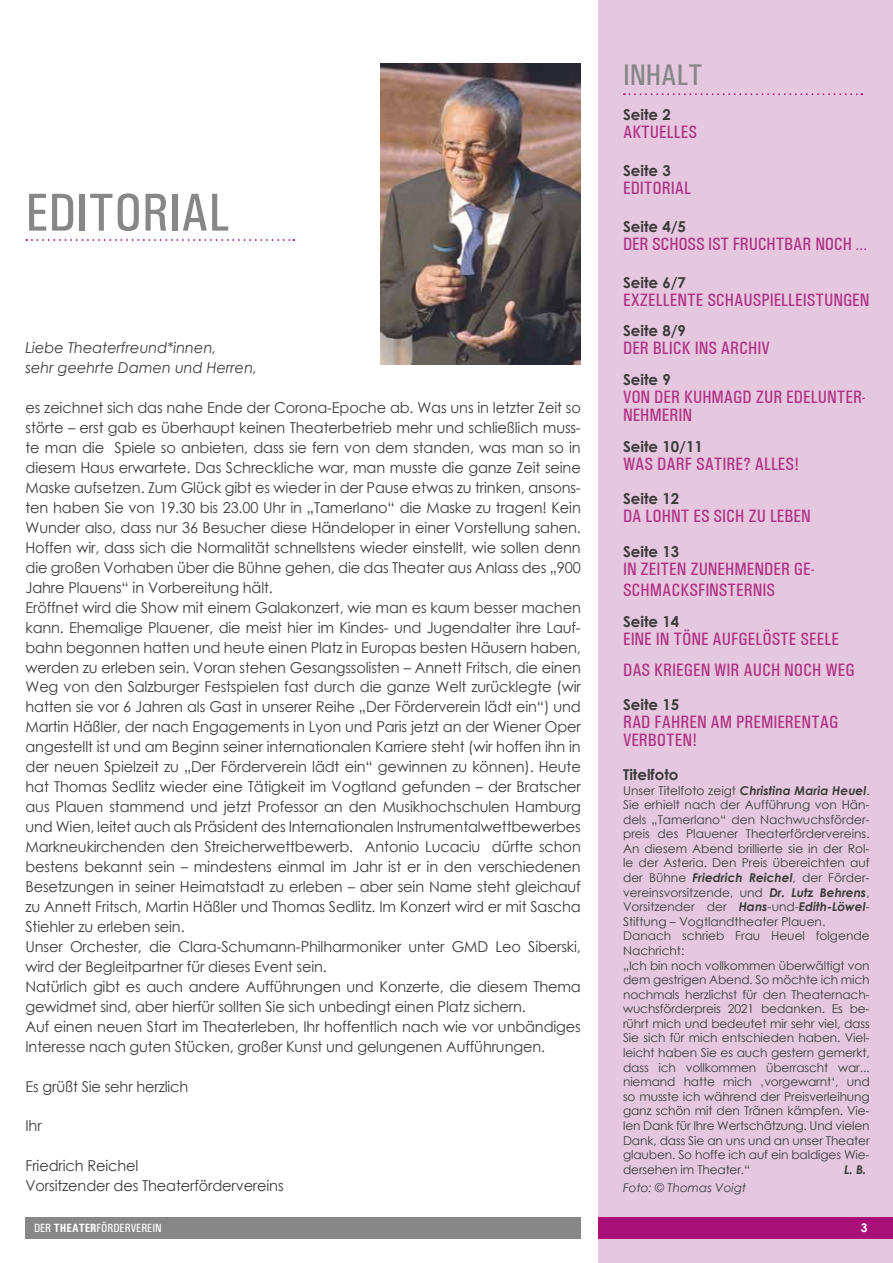
<style>
.page{position:relative;width:893px;height:1263px;background:#fff}
.page>*{position:absolute;margin:0;border:0;box-sizing:border-box;transform-origin:0 0}
.t1{font:500 condensed 54px "Univers";color:#878787}
.t2{font:500 condensed 30px "Univers";color:#878787}
.t3{font:500 condensed 18px/18px "Univers";color:#b03284}
.t4{font:15px/20px "Century Gothic";letter-spacing:-.01em;color:#3c3c3b}
.t5{font:700 15px "Century Gothic";color:#3c3c3b}
.t6{font:italic 15px/20px "Century Gothic";color:#3c3c3b}
.t7{font:12.15px/14.5px "Century Gothic";letter-spacing:-.01em;color:#3c3c3b}
.t8{font:italic 700 12.15px "Century Gothic";color:#3c3c3b}
.t9{font:500 condensed 12px "Univers";color:#fff}
.t10{font:italic 12px "Century Gothic";color:#3c3c3b}
.t11{font:700 12px "Century Gothic";color:#fff}
.s1{font-weight:700}
.s2{font-weight:700;font-style:italic}
</style>
<div class="page">
<div style="left:26px;top:1217px;width:555px;height:21px;background:#878787"></div>
<div style="left:599px;top:0;width:294px;height:1263px;background:#e5c8e0"></div>
<svg style="left:624px;top:93px;width:238px;height:2px"></svg>
<svg style="left:26px;top:239px;width:268px;height:2px"></svg>
<img style="left:381px;top:64px;width:200px;height:300px">
<div style="left:599px;top:1217px;width:294px;height:21px;background:#a80f79"></div>
<h1 class="t1" style="left:26px;top:181px;width:206px">EDITORIAL</h1>
<p class="t6" style="left:26px;top:338px;width:233px">Liebe Theaterfreund*innen,<br>sehr geehrte Damen und Herren,</p>
<p class="t4" style="left:26px;top:397px;width:557px">es zeichnet sich das nahe Ende der Corona-Epoche ab. Was uns in letzter Zeit so störte – erst gab es überhaupt keinen Theaterbetrieb mehr und schließlich muss&shy;te man die Spiele so anbieten, dass sie fern von dem standen, was man so in diesem Haus erwartete. Das Schreckliche war, man musste die ganze Zeit seine Maske aufsetzen. Zum Glück gibt es wieder in der Pause etwas zu trinken, ansons&shy;ten haben Sie von 19.30 bis 23.00 Uhr in „Tamerlano“ die Maske zu tragen! Kein Wunder also, dass nur 36 Besucher diese Händeloper in einer Vorstellung sahen.<br>Hoffen wir, dass sich die Normalität schnellstens wieder einstellt, wie sollen denn die großen Vorhaben über die Bühne gehen, die das Theater aus Anlass des „900<br>Jahre Plauens“ in Vorbereitung hält.<br>Eröffnet wird die Show mit einem Galakonzert, wie man es kaum besser machen kann. Ehemalige Plauener, die meist hier im Kindes- und Jugendalter ihre Lauf&shy;bahn begonnen hatten und heute einen Platz in Europas besten Häusern haben, werden zu erleben sein. Voran stehen Gesangssolisten – Annett Fritsch, die einen Weg von den Salzburger Festspielen fast durch die ganze Welt zurücklegte (wir hatten sie vor 6 Jahren als Gast in unserer Reihe „Der Förderverein lädt ein“) und Martin Häßler, der nach Engagements in Lyon und Paris jetzt an der Wiener Oper angestellt ist und am Beginn seiner internationalen Karriere steht (wir hoffen ihn in der neuen Spielzeit zu „Der Förderverein lädt ein“ gewinnen zu können). Heute hat Thomas Sedlitz wieder eine Tätigkeit im Vogtland gefunden – der Bratscher aus Plauen stammend und jetzt Professor an den Musikhochschulen Hamburg und Wien, leitet auch als Präsident des Internationalen Instrumentalwettbewerbes Markneukirchenden den Streicherwettbewerb. Antonio Lucaciu dürfte schon bestens bekannt sein – mindestens einmal im Jahr ist er in den verschiedenen Besetzungen in seiner Heimatstadt zu erleben – aber sein Name steht gleichauf zu Annett Fritsch, Martin Häßler und Thomas Sedlitz. Im Konzert wird er mit Sascha Stiehler zu erleben sein.<br>Unser Orchester, die Clara-Schumann-Philharmoniker unter GMD Leo Siberski, wird der Begleitpartner für dieses Event sein.<br>Natürlich gibt es auch andere Aufführungen und Konzerte, die diesem Thema gewidmet sind, aber hierfür sollten Sie sich unbedingt einen Platz sichern.<br>Auf einen neuen Start im Theaterleben, Ihr hoffentlich nach wie vor unbändiges Interesse nach guten Stücken, großer Kunst und gelungenen Aufführungen.</p>
<p class="t4" style="left:26px;top:1076px;width:164px">Es grüßt Sie sehr herzlich</p>
<p class="t4" style="left:26px;top:1116px;width:18px">Ihr</p>
<p class="t4" style="left:26px;top:1156px;width:260px">Friedrich Reichel<br>Vorsitzender des Theaterfördervereins</p>
<p class="t9" style="left:34px;top:1221px;width:129px">DER <span class="s1">THEATER</span>FÖRDERVEREIN</p>
<h2 class="t2" style="left:623px;top:57px;width:80px">INHALT</h2>
<p class="t5" style="left:623px;top:103px;width:49px">Seite 2</p>
<p class="t3" style="left:623px;top:123px;width:75px">AKTUELLES</p>
<p class="t5" style="left:623px;top:159px;width:49px">Seite 3</p>
<p class="t3" style="left:623px;top:179px;width:70px">EDITORIAL</p>
<p class="t5" style="left:623px;top:215px;width:64px">Seite 4/5</p>
<p class="t3" style="left:623px;top:235px;width:246px">DER SCHOSS IST FRUCHTBAR NOCH …</p>
<p class="t5" style="left:623px;top:271px;width:64px">Seite 6/7</p>
<p class="t3" style="left:623px;top:291px;width:248px">EXZELLENTE SCHAUSPIELLEISTUNGEN</p>
<p class="t5" style="left:623px;top:320px;width:64px">Seite 8/9</p>
<p class="t3" style="left:623px;top:339px;width:148px">DER BLICK INS ARCHIV</p>
<p class="t5" style="left:623px;top:368px;width:49px">Seite 9</p>
<p class="t3" style="left:623px;top:388px;width:244px">VON DER KUHMAGD ZUR EDELUNTER-<br>NEHMERIN</p>
<p class="t5" style="left:623px;top:435px;width:81px">Seite 10/11</p>
<p class="t3" style="left:623px;top:455px;width:178px">WAS DARF SATIRE? ALLES!</p>
<p class="t5" style="left:623px;top:487px;width:58px">Seite 12</p>
<p class="t3" style="left:623px;top:507px;width:189px">DA LOHNT ES SICH ZU LEBEN</p>
<p class="t5" style="left:623px;top:540px;width:58px">Seite 13</p>
<p class="t3" style="left:623px;top:558px;width:193px;line-height:21.6px">IN ZEITEN ZUNEHMENDER GE-<br>SCHMACKSFINSTERNIS</p>
<p class="t5" style="left:623px;top:610px;width:58px">Seite 14</p>
<p class="t3" style="left:623px;top:624px;width:233px;line-height:30.8px">EINE IN TÖNE AUFGELÖSTE SEELE<br>DAS KRIEGEN WIR AUCH NOCH WEG</p>
<p class="t5" style="left:623px;top:693px;width:58px">Seite 15</p>
<p class="t3" style="left:623px;top:713px;width:217px">RAD FAHREN AM PREMIERENTAG<br>VERBOTEN!</p>
<p class="t5" style="left:623px;top:763px;width:57px">Titelfoto</p>
<p class="t7" style="left:623px;top:783px;width:248px">Unser Titelfoto zeigt <span class="s2">Christina Maria Heuel</span>.<br>Sie erhielt nach der Aufführung von Hän&shy;dels „Tamerlano“ den Nachwuchsförder&shy;preis des Plauener Theaterfördervereins.<br>An diesem Abend brillierte sie in der Rol&shy;le der Asteria. Den Preis übereichten auf der Bühne <span class="s2">Friedrich Reichel</span>, der Förder&shy;vereinsvorsitzende, und <span class="s2">Dr. Lutz Behrens</span>, Vorsitzender der <span class="s2">Hans</span>-und-<span class="s2">Edith-Löwel</span>-Stiftung – Vogtlandtheater Plauen.<br>Danach schrieb Frau Heuel folgende Nachricht:<br>„Ich bin noch vollkommen überwältigt von dem gestrigen Abend. So möchte ich mich nochmals herzlichst für den Theaternach&shy;wuchsförderpreis 2021 bedanken. Es be&shy;rührt mich und bedeutet mir sehr viel, dass Sie sich für mich entschieden haben. Viel&shy;leicht haben Sie es auch gestern gemerkt, dass ich vollkommen überrascht war... niemand hatte mich ‚vorgewarnt‘, und so musste ich während der Preisverleihung ganz schön mit den Tränen kämpfen. Vie&shy;len Dank für Ihre Wertschätzung. Und vielen Dank, dass Sie an uns und an unser Theater glauben. So hoffe ich auf ein baldiges Wie&shy;dersehen im Theater.“</p>
<p class="t8" style="left:844px;top:1160px;width:24px">L. B.</p>
<p class="t10" style="left:623px;top:1179px;width:125px">Foto: © Thomas Voigt</p>
<p class="t11" style="left:861px;top:1219px;width:8px">3</p>
</div>
